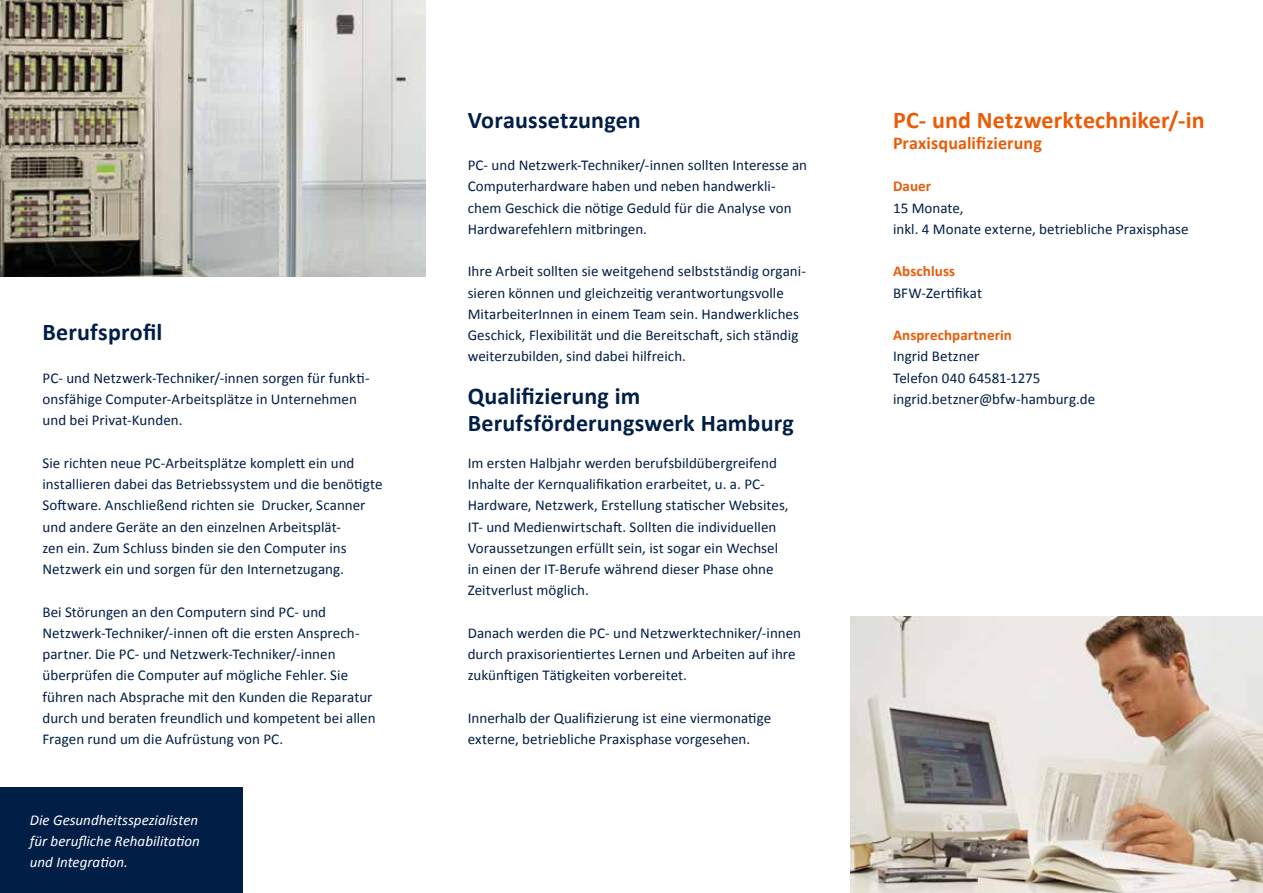
<style>
.page{position:relative;width:1263px;height:893px;background:#fff}
.page>*{position:absolute;margin:0;border:0;box-sizing:border-box;transform-origin:0 0}
.t1{font:700 24px/27px "Calibri";letter-spacing:.01em;color:#001e46}
.t2{font:700 24px "Calibri";letter-spacing:.005em;color:#eb5b06}
.t3{font:700 18px "Calibri";letter-spacing:.005em;color:#eb5b06}
.t4{font:15px/21.3px "Calibri";color:#001e46}
.t5{font:italic 15px/21px "Calibri";color:#fff;text-align:justify}
.t6{font:700 15px "Calibri";letter-spacing:.005em;color:#eb5b06}
</style>
<div class="page">
<img style="left:850px;top:617px;width:413px;height:276px">
<img style="left:0;top:0;width:425px;height:276px">
<div style="left:0;top:788px;width:242px;height:105px;background:#001e46"></div>
<h1 class="t1" style="left:43px;top:319px;width:121px">Berufsprofil</h1>
<p class="t4" style="left:43px;top:367px;width:329px">PC- und Netzwerk-Techniker/-innen sorgen für funkti&shy;onsfähige Computer-Arbeitsplätze in Unternehmen und bei Privat-Kunden.</p>
<p class="t4" style="left:43px;top:452px;width:342px">Sie richten neue PC-Arbeitsplätze komplett ein und installieren dabei das Betriebssystem und die benötigte Software. Anschließend richten sie Drucker, Scanner und andere Geräte an den einzelnen Arbeitsplät-<br>zen ein. Zum Schluss binden sie den Computer ins Netzwerk ein und sorgen für den Internetzugang.</p>
<p class="t4" style="left:43px;top:601px;width:335px">Bei Störungen an den Computern sind PC- und Netzwerk-Techniker/-innen oft die ersten Ansprech&shy;partner. Die PC- und Netzwerk-Techniker/-innen überprüfen die Computer auf mögliche Fehler. Sie führen nach Absprache mit den Kunden die Reparatur durch und beraten freundlich und kompetent bei allen Fragen rund um die Aufrüstung von PC.</p>
<p class="t5" style="left:30px;top:808px;width:172px">Die Gesundheitsspezialisten für berufliche Rehabilitation und Integration.</p>
<h1 class="t1" style="left:468px;top:106px;width:175px">Voraussetzungen</h1>
<p class="t4" style="left:468px;top:155px;width:341px">PC- und Netzwerk-Techniker/-innen sollten Interesse an Computerhardware haben und neben handwerkli&shy;chem Geschick die nötige Geduld für die Analyse von Hardwarefehlern mitbringen.</p>
<p class="t4" style="left:468px;top:261px;width:340px">Ihre Arbeit sollten sie weitgehend selbstständig organi&shy;sieren können und gleichzeitig verantwortungsvolle MitarbeiterInnen in einem Team sein. Handwerkliches Geschick, Flexibilität und die Bereitschaft, sich ständig weiterzubilden, sind dabei hilfreich.</p>
<h1 class="t1" style="left:468px;top:382px;width:328px">Qualifizierung im<br>Berufsförderungswerk Hamburg</h1>
<p class="t4" style="left:468px;top:452px;width:322px">Im ersten Halbjahr werden berufsbildübergreifend Inhalte der Kernqualifikation erarbeitet, u. a. PC-Hardware, Netzwerk, Erstellung statischer Websites, IT- und Medienwirtschaft. Sollten die individuellen Voraussetzungen erfüllt sein, ist sogar ein Wechsel in einen der IT-Berufe während dieser Phase ohne Zeitverlust möglich.</p>
<p class="t4" style="left:468px;top:622px;width:335px">Danach werden die PC- und Netzwerktechniker/-innen durch praxisorientiertes Lernen und Arbeiten auf ihre zukünftigen Tätigkeiten vorbereitet.</p>
<p class="t4" style="left:468px;top:707px;width:305px">Innerhalb der Qualifizierung ist eine viermonatige externe, betriebliche Praxisphase vorgesehen.</p>
<h1 class="t2" style="left:893px;top:104px;width:313px">PC- und Netzwerktechniker/-in</h1>
<p class="t3" style="left:893px;top:131px;width:150px">Praxisqualifizierung</p>
<p class="t6" style="left:893px;top:177px;width:40px">Dauer</p>
<p class="t4" style="left:893px;top:197px;width:297px">15 Monate,<br>inkl. 4 Monate externe, betriebliche Praxisphase</p>
<p class="t6" style="left:893px;top:262px;width:64px">Abschluss</p>
<p class="t4" style="left:893px;top:282px;width:91px">BFW-Zertifikat</p>
<p class="t6" style="left:893px;top:326px;width:120px">Ansprechpartnerin</p>
<p class="t4" style="left:893px;top:346px;width:204px">Ingrid Betzner<br>Telefon 040 64581-1275 ingrid.betzner@bfw-hamburg.de</p>
</div>
